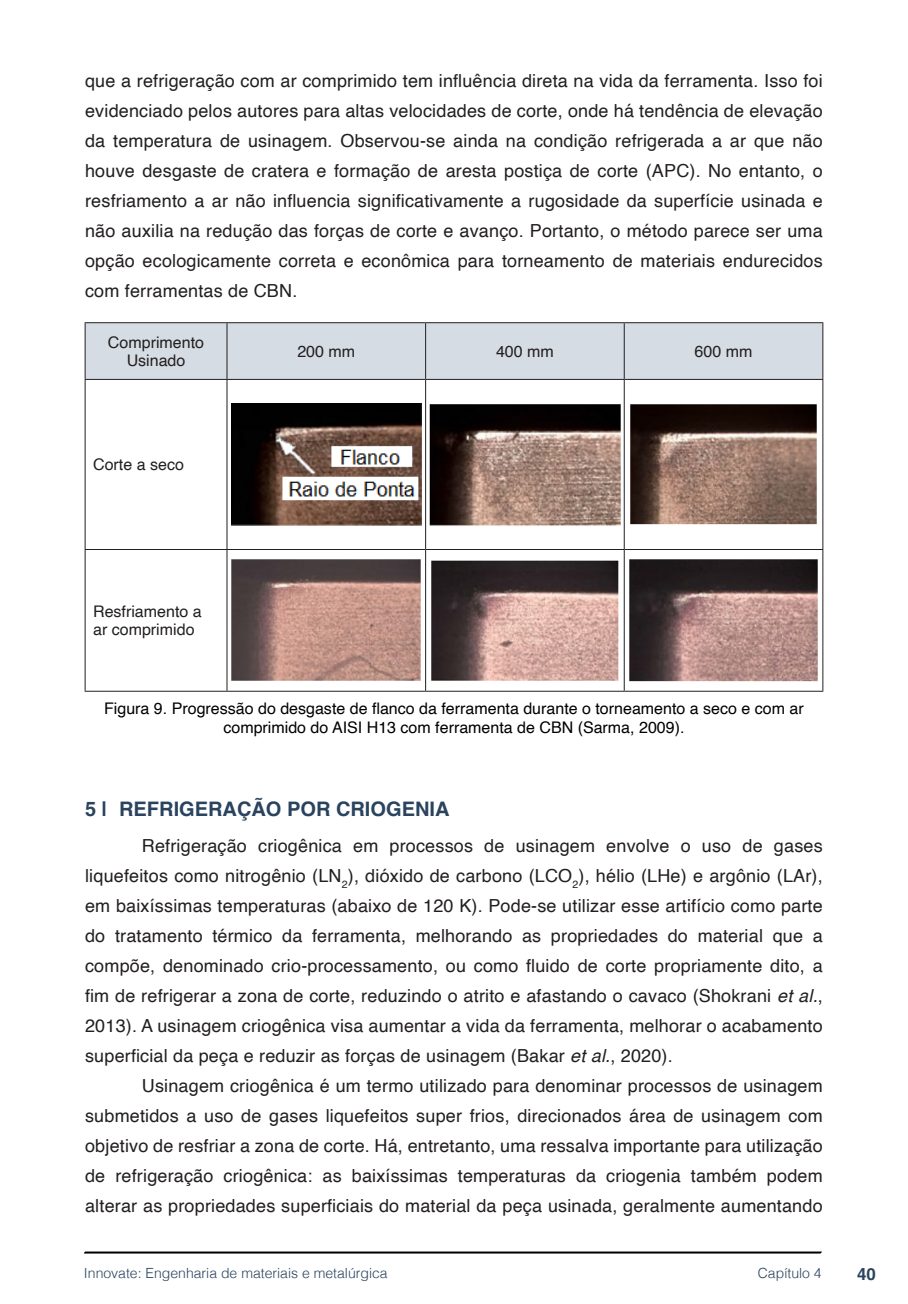
<style>
.page{position:relative;width:908px;height:1304px;background:#fff}
.page>*{position:absolute;margin:0;border:0;box-sizing:border-box;transform-origin:0 0}
.t1{font:700 20px "Helvetica";color:#2a435e}
.txt{font:18px/30px "Helvetica";letter-spacing:.01em;color:#231f20;text-align:justify}
.t2{font:700 16.8px "Helvetica";color:#2a435e}
.imagens_graf_tab{font:16px/19.2px "Helvetica";color:#000;text-align:center}
.tab_txt_centro{font:16px/18px "Helvetica";color:#231f20;text-align:center}
.t3{font:300 14px "Helvetica";color:#2a435e}
.s1{font-style:italic}
</style>
<div class="page">
<svg style="left:84px;top:1251px;width:737px;height:3px;background:#515151"></svg>
<div style="left:86px;top:323px;width:736px;height:56px;background:#d5dce4"></div>
<hr style="left:85px;top:322px;width:142px;height:1px;background:#231f20">
<hr style="left:85px;top:323px;width:1px;height:56px;background:#231f20">
<hr style="left:227px;top:322px;width:198px;height:1px;background:#231f20">
<hr style="left:226px;top:323px;width:1px;height:56px;background:#231f20">
<hr style="left:425px;top:322px;width:199px;height:1px;background:#231f20">
<hr style="left:425px;top:323px;width:1px;height:56px;background:#231f20">
<hr style="left:624px;top:322px;width:199px;height:1px;background:#231f20">
<hr style="left:623px;top:323px;width:1px;height:56px;background:#231f20">
<hr style="left:822px;top:323px;width:1px;height:56px;background:#231f20">
<hr style="left:85px;top:379px;width:142px;height:1px;background:#231f20">
<hr style="left:85px;top:380px;width:1px;height:169px;background:#231f20">
<hr style="left:227px;top:379px;width:198px;height:1px;background:#231f20">
<hr style="left:226px;top:380px;width:1px;height:169px;background:#231f20">
<hr style="left:425px;top:379px;width:199px;height:1px;background:#231f20">
<hr style="left:425px;top:380px;width:1px;height:169px;background:#231f20">
<hr style="left:624px;top:379px;width:199px;height:1px;background:#231f20">
<hr style="left:623px;top:380px;width:1px;height:169px;background:#231f20">
<hr style="left:822px;top:380px;width:1px;height:169px;background:#231f20">
<hr style="left:85px;top:549px;width:142px;height:1px;background:#231f20">
<hr style="left:85px;top:550px;width:1px;height:141px;background:#231f20">
<hr style="left:227px;top:549px;width:198px;height:1px;background:#231f20">
<hr style="left:226px;top:550px;width:1px;height:141px;background:#231f20">
<hr style="left:425px;top:549px;width:199px;height:1px;background:#231f20">
<hr style="left:425px;top:550px;width:1px;height:141px;background:#231f20">
<hr style="left:624px;top:549px;width:199px;height:1px;background:#231f20">
<hr style="left:623px;top:550px;width:1px;height:141px;background:#231f20">
<hr style="left:822px;top:550px;width:1px;height:141px;background:#231f20">
<hr style="left:85px;top:691px;width:142px;height:1px;background:#231f20">
<hr style="left:227px;top:691px;width:198px;height:1px;background:#231f20">
<hr style="left:425px;top:691px;width:199px;height:1px;background:#231f20">
<hr style="left:624px;top:691px;width:199px;height:1px;background:#231f20">
<img style="left:231px;top:404px;width:190px;height:121px">
<img style="left:429px;top:404px;width:192px;height:122px">
<img style="left:630px;top:404px;width:187px;height:121px">
<img style="left:231px;top:559px;width:190px;height:122px">
<img style="left:431px;top:560px;width:188px;height:121px">
<img style="left:629px;top:559px;width:189px;height:123px">
<p class="txt" style="left:85px;top:66px;width:738px">que a refrigeração com ar comprimido tem influência direta na vida da ferramenta. Isso foi evidenciado pelos autores para altas velocidades de corte, onde há tendência de elevação da temperatura de usinagem. Observou-se ainda na condição refrigerada a ar que não houve desgaste de cratera e formação de aresta postiça de corte (APC). No entanto, o resfriamento a ar não influencia significativamente a rugosidade da superfície usinada e não auxilia na redução das forças de corte e avanço. Portanto, o método parece ser uma opção ecologicamente correta e econômica para torneamento de materiais endurecidos com ferramentas de CBN.</p>
<p class="tab_txt_centro" style="left:108px;top:334px;width:98px">Comprimento<br>Usinado</p>
<p class="tab_txt_centro" style="left:297px;top:343px;width:59px">200 mm</p>
<p class="tab_txt_centro" style="left:496px;top:343px;width:59px">400 mm</p>
<p class="tab_txt_centro" style="left:694px;top:343px;width:59px">600 mm</p>
<p class="tab_txt_centro" style="left:93px;top:456px;width:92px">Corte a seco</p>
<p class="tab_txt_centro" style="left:93px;top:603px;width:110px;text-align:left">Resfriamento a ar comprimido</p>
<p class="imagens_graf_tab" style="left:104px;top:700px;width:701px">Figura 9. Progressão do desgaste de flanco da ferramenta durante o torneamento a seco e com ar comprimido do AISI H13 com ferramenta de CBN (Sarma, 2009).</p>
<p class="t1" style="left:85px;top:797px;width:366px">5 | REFRIGERAÇÃO POR CRIOGENIA</p>
<p class="txt" style="left:85px;top:831px;width:739px;text-indent:57px">Refrigeração criogênica em processos de usinagem envolve o uso de gases liquefeitos como nitrogênio (LN<sub>2</sub>), dióxido de carbono (LCO<sub>2</sub>), hélio (LHe) e argônio (LAr), em baixíssimas temperaturas (abaixo de 120 K). Pode-se utilizar esse artifício como parte do tratamento térmico da ferramenta, melhorando as propriedades do material que a compõe, denominado crio-processamento, ou como fluido de corte propriamente dito, a fim de refrigerar a zona de corte, reduzindo o atrito e afastando o cavaco (Shokrani <span class="s1">et al.</span>, 2013). A usinagem criogênica visa aumentar a vida da ferramenta, melhorar o acabamento superficial da peça e reduzir as forças de usinagem (Bakar <span class="s1">et al.</span>, 2020).</p>
<p class="txt" style="left:85px;top:1071px;width:738px;text-indent:57px">Usinagem criogênica é um termo utilizado para denominar processos de usinagem submetidos a uso de gases liquefeitos super frios, direcionados área de usinagem com objetivo de resfriar a zona de corte. Há, entretanto, uma ressalva importante para utilização de refrigeração criogênica: as baixíssimas temperaturas da criogenia também podem alterar as propriedades superficiais do material da peça usinada, geralmente aumentando</p>
<p class="t3" style="left:84px;top:1261px;width:305px">Innovate: Engenharia de materiais e metalúrgica</p>
<p class="t3" style="left:757px;top:1261px;width:65px">Capítulo 4</p>
<p class="t2" style="left:856px;top:1264px;width:20px">40</p>
</div>
